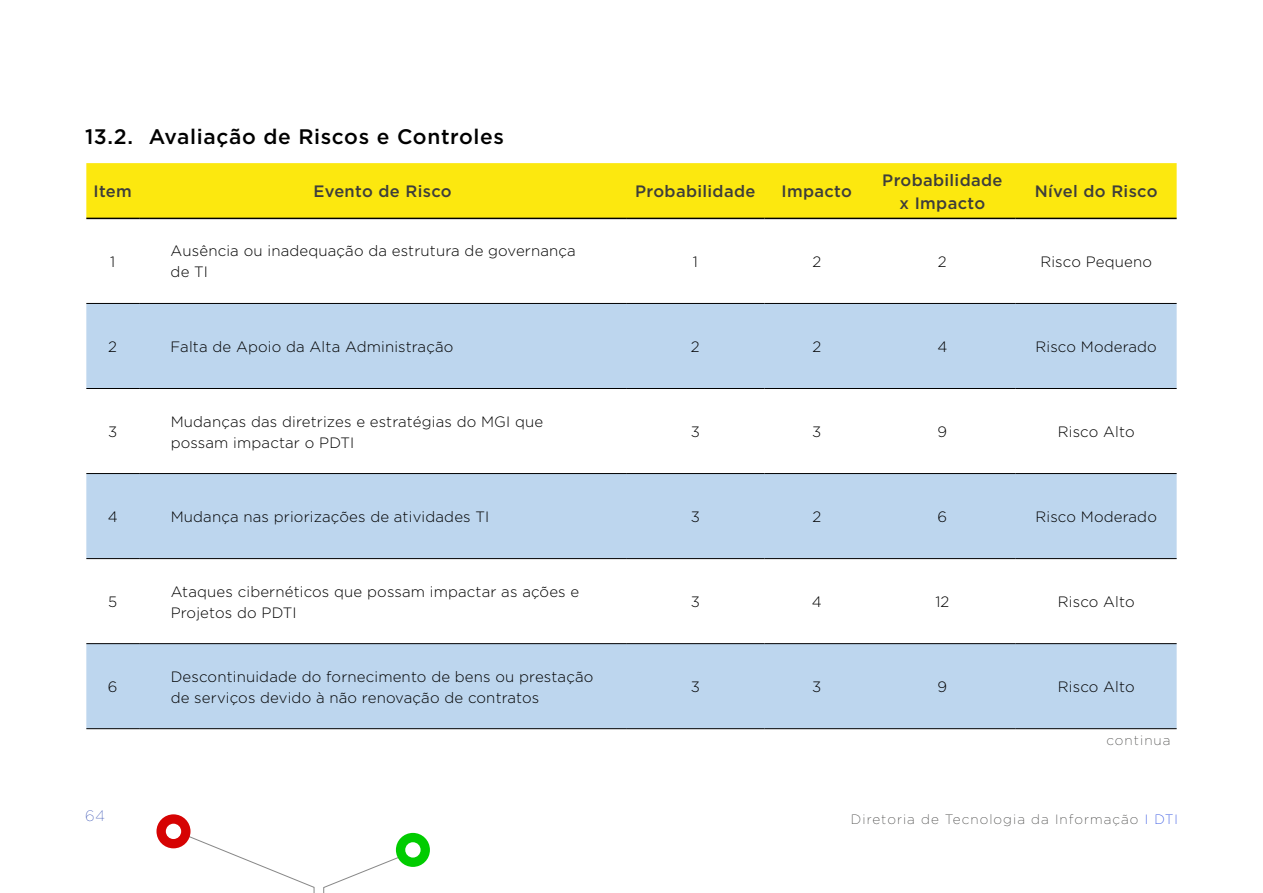
<style>
.page{position:relative;width:1263px;height:893px;background:#fff}
.page>*{position:absolute;margin:0;border:0;box-sizing:border-box;transform-origin:0 0}
.t1{font:500 21px "Gotham";letter-spacing:.03em;color:#000}
.t2{font:500 16.5px/22.5px "Gotham";letter-spacing:.02em;color:#3d3d3b;text-align:center}
.t3{font:300 15px/21px "Gotham";letter-spacing:.01em;color:#000}
.t4{font:100 15px "Gotham";color:#0526a0}
.t5{font:200 13.5px "Gotham";letter-spacing:.08em;color:#3c3c3b}
.s1{color:#1e43df}
</style>
<div class="page">
<svg style="left:323px;top:857px;width:77px;height:36px"></svg>
<svg style="left:177px;top:831px;width:137px;height:62px"></svg>
<div style="left:156px;top:814px;width:34px;height:34px;background:#d60303;border-radius:50%"></div>
<div style="left:166px;top:824px;width:15px;height:15px;background:#fff;border-radius:50%"></div>
<div style="left:396px;top:833px;width:34px;height:34px;background:#01cc00;border-radius:50%"></div>
<div style="left:405px;top:842px;width:16px;height:15px;background:#fff;border-radius:50%"></div>
<div style="left:86px;top:163px;width:1091px;height:55px;background:#fce80f"></div>
<div style="left:86px;top:304px;width:1091px;height:84px;background:#bdd6ee"></div>
<svg style="left:86px;top:474px;width:1091px;height:254px;fill:#bdd6ee"></svg>
<hr style="left:86px;top:218px;width:53px;height:1px;background:#000">
<hr style="left:139px;top:218px;width:487px;height:1px;background:#000">
<hr style="left:626px;top:218px;width:138px;height:1px;background:#000">
<hr style="left:764px;top:218px;width:105px;height:1px;background:#000">
<hr style="left:869px;top:218px;width:147px;height:1px;background:#000">
<hr style="left:1016px;top:218px;width:161px;height:1px;background:#000">
<hr style="left:86px;top:303px;width:53px;height:1px;background:#000">
<hr style="left:139px;top:303px;width:487px;height:1px;background:#000">
<hr style="left:626px;top:303px;width:138px;height:1px;background:#000">
<hr style="left:764px;top:303px;width:105px;height:1px;background:#000">
<hr style="left:869px;top:303px;width:147px;height:1px;background:#000">
<hr style="left:1016px;top:303px;width:161px;height:1px;background:#000">
<hr style="left:86px;top:388px;width:53px;height:1px;background:#000">
<hr style="left:139px;top:388px;width:487px;height:1px;background:#000">
<hr style="left:626px;top:388px;width:138px;height:1px;background:#000">
<hr style="left:764px;top:388px;width:105px;height:1px;background:#000">
<hr style="left:869px;top:388px;width:147px;height:1px;background:#000">
<hr style="left:1016px;top:388px;width:161px;height:1px;background:#000">
<hr style="left:86px;top:473px;width:53px;height:1px;background:#000">
<hr style="left:139px;top:473px;width:487px;height:1px;background:#000">
<hr style="left:626px;top:473px;width:138px;height:1px;background:#000">
<hr style="left:764px;top:473px;width:105px;height:1px;background:#000">
<hr style="left:869px;top:473px;width:147px;height:1px;background:#000">
<hr style="left:1016px;top:473px;width:161px;height:1px;background:#000">
<hr style="left:86px;top:558px;width:53px;height:1px;background:#000">
<hr style="left:139px;top:558px;width:487px;height:1px;background:#000">
<hr style="left:626px;top:558px;width:138px;height:1px;background:#000">
<hr style="left:764px;top:558px;width:105px;height:1px;background:#000">
<hr style="left:869px;top:558px;width:147px;height:1px;background:#000">
<hr style="left:1016px;top:558px;width:161px;height:1px;background:#000">
<hr style="left:86px;top:643px;width:53px;height:1px;background:#000">
<hr style="left:139px;top:643px;width:487px;height:1px;background:#000">
<hr style="left:626px;top:643px;width:138px;height:1px;background:#000">
<hr style="left:764px;top:643px;width:105px;height:1px;background:#000">
<hr style="left:869px;top:643px;width:147px;height:1px;background:#000">
<hr style="left:1016px;top:643px;width:161px;height:1px;background:#000">
<hr style="left:86px;top:728px;width:53px;height:1px;background:#000">
<hr style="left:139px;top:728px;width:487px;height:1px;background:#000">
<hr style="left:626px;top:728px;width:138px;height:1px;background:#000">
<hr style="left:764px;top:728px;width:105px;height:1px;background:#000">
<hr style="left:869px;top:728px;width:147px;height:1px;background:#000">
<hr style="left:1016px;top:728px;width:161px;height:1px;background:#000">
<h1 class="t1" style="left:85px;top:123px;width:421px">13.2. Avaliação de Riscos e Controles</h1>
<p class="t2" style="left:94px;top:180px;width:40px">Item</p>
<p class="t2" style="left:313px;top:180px;width:140px">Evento de Risco</p>
<p class="t2" style="left:635px;top:180px;width:122px">Probabilidade</p>
<p class="t2" style="left:781px;top:180px;width:72px">Impacto</p>
<p class="t2" style="left:882px;top:169px;width:122px">Probabilidade x Impacto</p>
<p class="t2" style="left:1035px;top:180px;width:124px">Nível do Risco</p>
<p class="t3" style="left:110px;top:251px;width:7px">1</p>
<p class="t3" style="left:171px;top:240px;width:407px">Ausência ou inadequação da estrutura de governança de TI</p>
<p class="t3" style="left:693px;top:251px;width:7px">1</p>
<p class="t3" style="left:812px;top:251px;width:10px">2</p>
<p class="t3" style="left:938px;top:251px;width:10px">2</p>
<p class="t3" style="left:1040px;top:251px;width:113px">Risco Pequeno</p>
<p class="t3" style="left:108px;top:336px;width:10px">2</p>
<p class="t3" style="left:171px;top:336px;width:284px">Falta de Apoio da Alta Administração</p>
<p class="t3" style="left:691px;top:336px;width:10px">2</p>
<p class="t3" style="left:812px;top:336px;width:10px">2</p>
<p class="t3" style="left:937px;top:336px;width:11px">4</p>
<p class="t3" style="left:1035px;top:336px;width:123px">Risco Moderado</p>
<p class="t3" style="left:108px;top:421px;width:11px">3</p>
<p class="t3" style="left:171px;top:410px;width:374px">Mudanças das diretrizes e estratégias do MGI que possam impactar o PDTI</p>
<p class="t3" style="left:691px;top:421px;width:11px">3</p>
<p class="t3" style="left:812px;top:421px;width:11px">3</p>
<p class="t3" style="left:937px;top:421px;width:11px">9</p>
<p class="t3" style="left:1058px;top:421px;width:78px">Risco Alto</p>
<p class="t3" style="left:108px;top:506px;width:11px">4</p>
<p class="t3" style="left:171px;top:506px;width:320px">Mudança nas priorizações de atividades TI</p>
<p class="t3" style="left:691px;top:506px;width:11px">3</p>
<p class="t3" style="left:812px;top:506px;width:10px">2</p>
<p class="t3" style="left:937px;top:506px;width:11px">6</p>
<p class="t3" style="left:1035px;top:506px;width:123px">Risco Moderado</p>
<p class="t3" style="left:108px;top:591px;width:11px">5</p>
<p class="t3" style="left:171px;top:580px;width:410px">Ataques cibernéticos que possam impactar as ações e<br>Projetos do PDTI</p>
<p class="t3" style="left:691px;top:591px;width:11px">3</p>
<p class="t3" style="left:812px;top:591px;width:11px">4</p>
<p class="t3" style="left:935px;top:591px;width:16px">12</p>
<p class="t3" style="left:1058px;top:591px;width:78px">Risco Alto</p>
<p class="t3" style="left:108px;top:676px;width:11px">6</p>
<p class="t3" style="left:171px;top:665px;width:424px">Descontinuidade do fornecimento de bens ou prestação de serviços devido à não renovação de contratos</p>
<p class="t3" style="left:691px;top:676px;width:11px">3</p>
<p class="t3" style="left:812px;top:676px;width:11px">3</p>
<p class="t3" style="left:937px;top:676px;width:11px">9</p>
<p class="t3" style="left:1058px;top:676px;width:78px">Risco Alto</p>
<p class="t5" style="left:1106px;top:732px;width:66px">continua</p>
<p class="t4" style="left:85px;top:806px;width:21px">64</p>
<p class="t5" style="left:851px;top:810px;width:328px">Diretoria de Tecnologia da Informação <span class="s1">I DTI</span></p>
</div>
